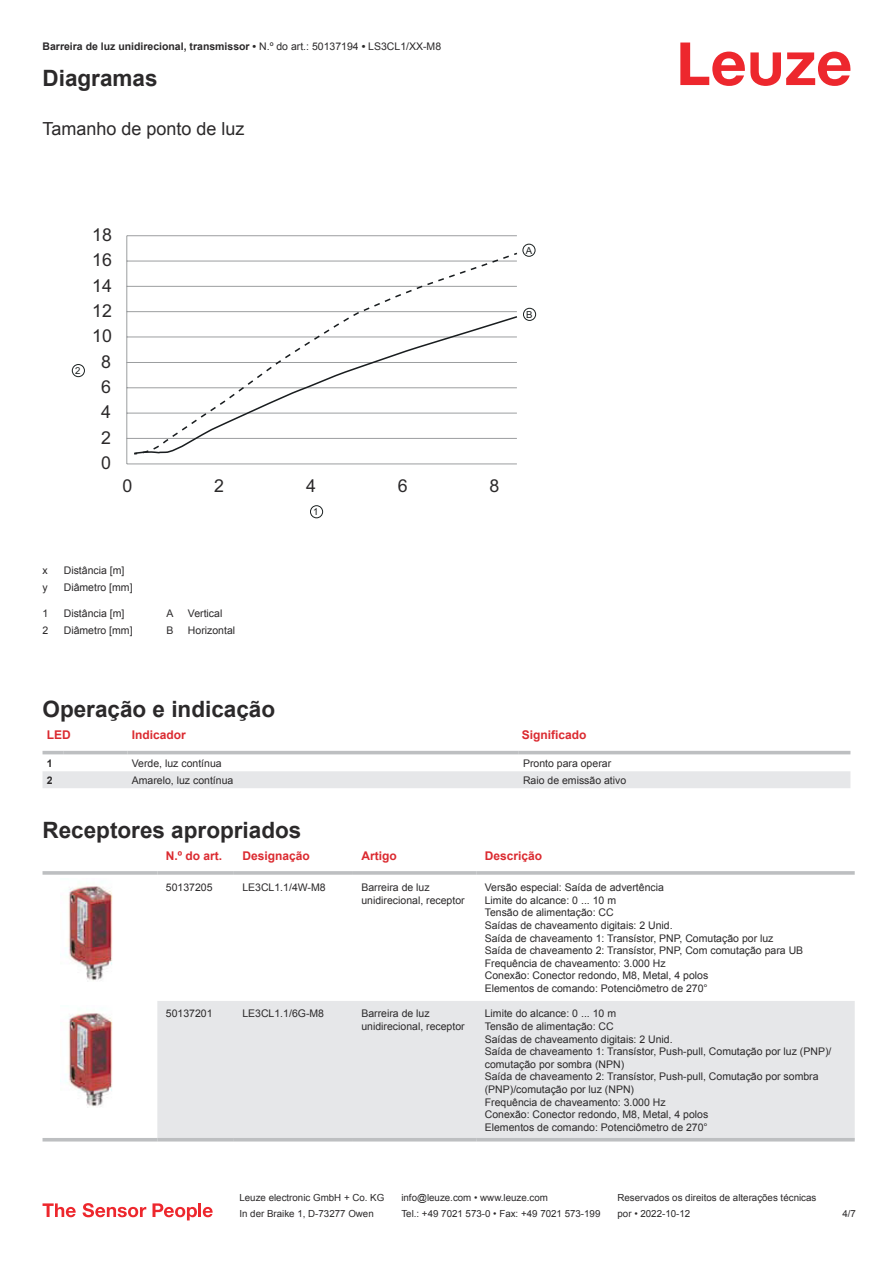
<style>
.page{position:relative;width:893px;height:1263px;background:#fff}
.page>*{position:absolute;margin:0;border:0;box-sizing:border-box;transform-origin:0 0}
.t1{font:700 22.5px "Arial";color:#2b292a}
.t2{font:18px "Arial";color:#2b292a}
.t3{font:17.85px "Arial";color:#2b292a}
.t4{font:700 12px "Arial";color:#db2a30}
.t5{font:10.5px/12.6px "Arial";color:#2b292a}
.t6{font:700 10.5px "Arial";color:#2b292a}
.t7{font:9.75px "Arial";color:#2b292a}
.t8{font:9.6px "Arial";color:#1c2021}
.s1{font-weight:400}
</style>
<div class="page">
<svg style="left:680px;top:43px;width:170px;height:43px"></svg>
<svg style="left:43px;top:750px;width:807px;height:38px"></svg>
<hr style="left:43px;top:751px;width:21px;height:3px;background:#bdbfc1">
<hr style="left:64px;top:751px;width:64px;height:3px;background:#bdbfc1">
<hr style="left:128px;top:751px;width:391px;height:3px;background:#bdbfc1">
<hr style="left:519px;top:751px;width:331px;height:3px;background:#bdbfc1">
<div style="left:157px;top:1001px;width:698px;height:137px;background:#e6e7e9"></div>
<svg style="left:43px;top:871px;width:114px;height:4px"></svg>
<hr style="left:157px;top:871px;width:77px;height:4px;background:#c5c7c9">
<svg style="left:234px;top:871px;width:119px;height:4px"></svg>
<svg style="left:353px;top:871px;width:123px;height:4px"></svg>
<hr style="left:476px;top:871px;width:379px;height:4px;background:#c5c7c9">
<hr style="left:43px;top:1138px;width:114px;height:3px;background:#bdbfc1">
<hr style="left:157px;top:1138px;width:77px;height:3px;background:#bdbfc1">
<hr style="left:234px;top:1138px;width:119px;height:3px;background:#bdbfc1">
<hr style="left:353px;top:1138px;width:123px;height:3px;background:#bdbfc1">
<hr style="left:476px;top:1138px;width:379px;height:3px;background:#bdbfc1">
<img style="left:65px;top:886px;width:48px;height:96px">
<img style="left:65px;top:1013px;width:48px;height:95px">
<svg style="left:43px;top:1203px;width:33px;height:14px"></svg>
<svg style="left:83px;top:1203px;width:63px;height:14px"></svg>
<svg style="left:153px;top:1203px;width:44px;height:17px"></svg>
<hr style="left:198px;top:1203px;width:3px;height:14px;background:#ed272d">
<svg style="left:203px;top:1207px;width:10px;height:10px"></svg>
<hr style="left:127px;top:438px;width:390px;height:1px;background:#9c9ea0">
<hr style="left:127px;top:413px;width:390px;height:1px;background:#9c9ea0">
<hr style="left:127px;top:387px;width:390px;height:1px;background:#9c9ea0">
<hr style="left:127px;top:362px;width:390px;height:1px;background:#9c9ea0">
<hr style="left:127px;top:336px;width:390px;height:1px;background:#9c9ea0">
<hr style="left:127px;top:311px;width:390px;height:1px;background:#9c9ea0">
<hr style="left:127px;top:286px;width:390px;height:1px;background:#9c9ea0">
<hr style="left:127px;top:261px;width:390px;height:1px;background:#9c9ea0">
<hr style="left:127px;top:235px;width:390px;height:1px;background:#9c9ea0">
<hr style="left:126px;top:236px;width:1px;height:228px;background:#9c9ea0">
<hr style="left:127px;top:463px;width:390px;height:1px;background:#9c9ea0">
<svg style="left:133px;top:252px;width:385px;height:203px"></svg>
<div style="left:310px;top:505px;width:13px;height:13px;border:1px solid #1b2121;border-radius:50%"></div>
<div style="left:72px;top:364px;width:13px;height:13px;border:1px solid #1b2121;border-radius:50%"></div>
<div style="left:523px;top:244px;width:12px;height:13px;border:1px solid #1b2121;border-radius:50%"></div>
<div style="left:523px;top:308px;width:13px;height:13px;border:1px solid #1b2121;border-radius:50%"></div>
<p class="t6" style="left:43px;top:43px;width:400px">Barreira de luz unidirecional, transmissor • <span class="s1">N.º do art.: 50137194</span> • <span class="s1">LS3CL1/XX-M8</span></p>
<h1 class="t1" style="left:43px;top:70px;width:117px">Diagramas</h1>
<h2 class="t2" style="left:43px;top:122px;width:204px">Tamanho de ponto de luz</h2>
<h3 class="t3" style="left:92px;top:224px;width:21px">18</h3>
<h3 class="t3" style="left:92px;top:250px;width:21px">16</h3>
<h3 class="t3" style="left:92px;top:275px;width:21px">14</h3>
<h3 class="t3" style="left:92px;top:300px;width:21px">12</h3>
<p class="t8" style="left:75px;top:365px;width:7px">2</p>
<h3 class="t3" style="left:92px;top:326px;width:21px">10</h3>
<h3 class="t3" style="left:101px;top:351px;width:11px">8</h3>
<h3 class="t3" style="left:101px;top:376px;width:11px">6</h3>
<h3 class="t3" style="left:101px;top:402px;width:11px">4</h3>
<h3 class="t3" style="left:101px;top:427px;width:11px">2</h3>
<h3 class="t3" style="left:101px;top:452px;width:11px">0</h3>
<h3 class="t3" style="left:122px;top:476px;width:11px">0</h3>
<h3 class="t3" style="left:214px;top:476px;width:11px">2</h3>
<h3 class="t3" style="left:306px;top:476px;width:11px">4</h3>
<h3 class="t3" style="left:398px;top:476px;width:11px">6</h3>
<h3 class="t3" style="left:490px;top:476px;width:11px">8</h3>
<p class="t8" style="left:313px;top:506px;width:7px">1</p>
<p class="t5" style="left:43px;top:565px;width:7px">x</p>
<p class="t5" style="left:64px;top:565px;width:62px">Distância [m]</p>
<p class="t5" style="left:43px;top:582px;width:7px">y</p>
<p class="t5" style="left:64px;top:582px;width:70px">Diâmetro [mm]</p>
<p class="t5" style="left:43px;top:608px;width:7px">1</p>
<p class="t5" style="left:64px;top:608px;width:62px">Distância [m]</p>
<p class="t5" style="left:43px;top:625px;width:7px">2</p>
<p class="t5" style="left:64px;top:625px;width:70px">Diâmetro [mm]</p>
<p class="t5" style="left:167px;top:608px;width:9px">A</p>
<p class="t5" style="left:188px;top:608px;width:36px">Vertical</p>
<p class="t5" style="left:167px;top:625px;width:9px">B</p>
<p class="t5" style="left:188px;top:625px;width:49px">Horizontal</p>
<p class="t8" style="left:526px;top:245px;width:8px">A</p>
<p class="t8" style="left:526px;top:309px;width:8px">B</p>
<h1 class="t1" style="left:43px;top:700px;width:234px">Operação e indicação</h1>
<p class="t4" style="left:47px;top:730px;width:25px">LED</p>
<p class="t4" style="left:132px;top:730px;width:56px">Indicador</p>
<p class="t4" style="left:522px;top:730px;width:66px">Significado</p>
<p class="t6" style="left:47px;top:759px;width:7px">1</p>
<p class="t5" style="left:132px;top:757px;width:91px">Verde, luz contínua</p>
<p class="t5" style="left:523px;top:757px;width:90px">Pronto para operar</p>
<p class="t6" style="left:47px;top:776px;width:7px">2</p>
<p class="t5" style="left:132px;top:774px;width:103px">Amarelo, luz contínua</p>
<p class="t5" style="left:523px;top:774px;width:105px">Raio de emissão ativo</p>
<h1 class="t1" style="left:43px;top:822px;width:260px">Receptores apropriados</h1>
<p class="t4" style="left:166px;top:851px;width:58px">N.º do art.</p>
<p class="t4" style="left:242px;top:851px;width:69px">Designação</p>
<p class="t4" style="left:361px;top:851px;width:37px">Artigo</p>
<p class="t4" style="left:485px;top:851px;width:59px">Descrição</p>
<p class="t5" style="left:166px;top:882px;width:48px">50137205</p>
<p class="t5" style="left:242px;top:882px;width:85px">LE3CL1.1/4W-M8</p>
<p class="t5" style="left:361px;top:882px;width:105px">Barreira de luz unidirecional, receptor</p>
<p class="t5" style="left:485px;top:882px;width:320px">Versão especial: Saída de advertência<br>Limite do alcance: 0 ... 10 m<br>Tensão de alimentação: CC<br>Saídas de chaveamento digitais: 2 Unid.<br>Saída de chaveamento 1: Transístor, PNP, Comutação por luz Saída de chaveamento 2: Transístor, PNP, Com comutação para UB Frequência de chaveamento: 3.000 Hz<br>Conexão: Conector redondo, M8, Metal, 4 polos<br>Elementos de comando: Potenciômetro de 270°</p>
<p class="t5" style="left:166px;top:1008px;width:48px">50137201</p>
<p class="t5" style="left:242px;top:1008px;width:83px">LE3CL1.1/6G-M8</p>
<p class="t5" style="left:361px;top:1008px;width:105px">Barreira de luz unidirecional, receptor</p>
<p class="t5" style="left:485px;top:1008px;width:348px">Limite do alcance: 0 ... 10 m<br>Tensão de alimentação: CC<br>Saídas de chaveamento digitais: 2 Unid.<br>Saída de chaveamento 1: Transístor, Push-pull, Comutação por luz (PNP)/ comutação por sombra (NPN)<br>Saída de chaveamento 2: Transístor, Push-pull, Comutação por sombra (PNP)/comutação por luz (NPN)<br>Frequência de chaveamento: 3.000 Hz<br>Conexão: Conector redondo, M8, Metal, 4 polos<br>Elementos de comando: Potenciômetro de 270°</p>
<p class="t7" style="left:239px;top:1194px;width:146px">Leuze electronic GmbH + Co. KG</p>
<p class="t7" style="left:401px;top:1194px;width:148px">info@leuze.com • www.leuze.com</p>
<p class="t7" style="left:617px;top:1194px;width:200px">Reservados os direitos de alterações técnicas</p>
<p class="t7" style="left:239px;top:1210px;width:136px">In der Braike 1, D-73277 Owen</p>
<p class="t7" style="left:401px;top:1210px;width:201px">Tel.: +49 7021 573-0 • Fax: +49 7021 573-199</p>
<p class="t7" style="left:617px;top:1210px;width:74px">por • 2022-10-12</p>
<p class="t7" style="left:842px;top:1210px;width:15px">4 /7</p>
</div>
